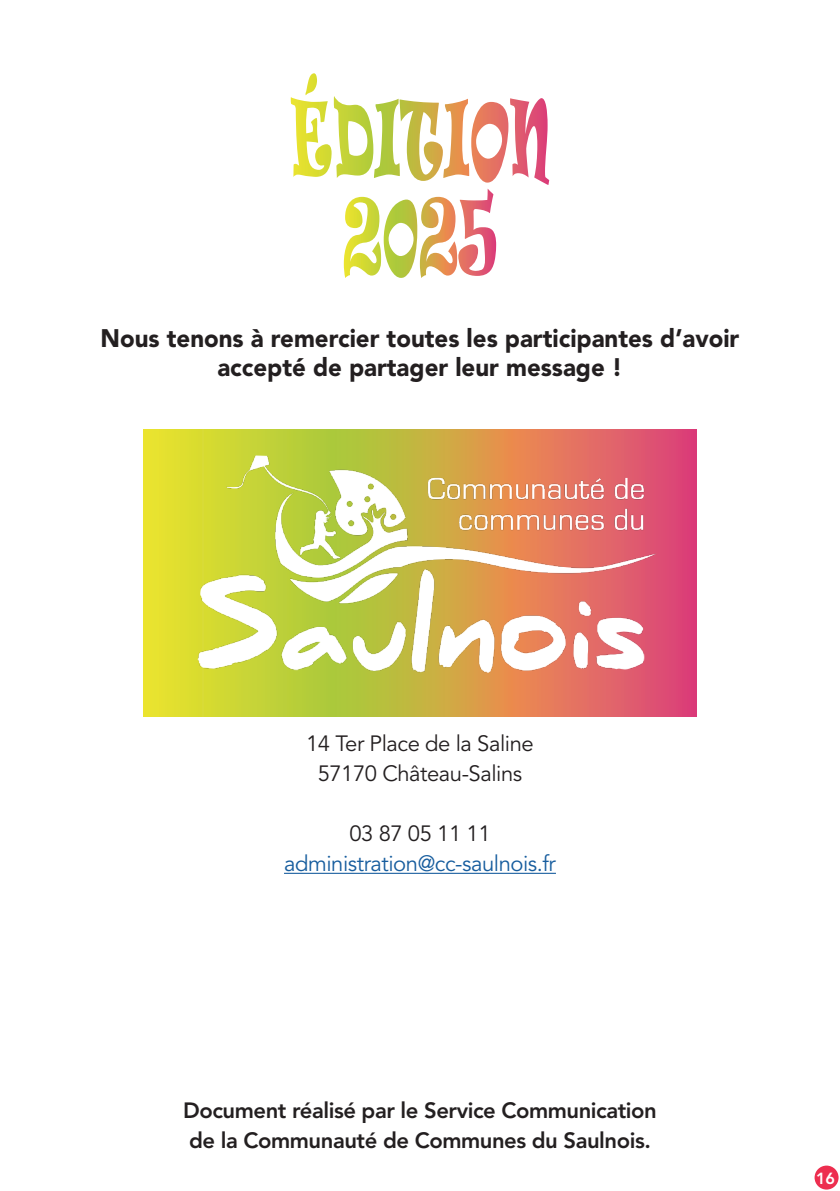
<style>
.page{position:relative;width:840px;height:1191px;background:#fff}
.page>*{position:absolute;margin:0;border:0;box-sizing:border-box;transform-origin:0 0}
.t1{font:900 25.2px "Avenir LT Std";color:#231f20;scale:.95 1}
.t2{font:800 22px "Avenir LT Std";letter-spacing:-.02em;color:#231f20}
.t3{font:22px "Avenir LT Std";letter-spacing:-.02em;color:#231f20}
.t4{font:22px "Avenir LT Std";letter-spacing:-.02em;color:#175d9e}
.t5{font:800 16px "Avenir LT Pro";color:#fff}
</style>
<div class="page">
<div style="left:814px;top:1165px;width:24px;height:24px;background:#ed2e4f;border-radius:50%"></div>
<svg style="left:290px;top:73px;width:246px;height:105px"></svg>
<svg style="left:345px;top:189px;width:151px;height:89px"></svg>
<svg style="left:143px;top:707px;width:553px;height:9px;background:#d1a449"></svg>
<img style="left:143px;top:430px;width:553px;height:277px">
<hr style="left:284px;top:872px;width:271px;height:2px;background:#175d9e">
<p class="t1" style="left:100px;top:323px;width:673px">Nous tenons à remercier toutes les participantes d’avoir</p>
<p class="t1" style="left:217px;top:352px;width:428px">accepté de partager leur message !</p>
<p class="t3" style="left:306px;top:731px;width:229px">14 Ter Place de la Saline</p>
<p class="t3" style="left:317px;top:761px;width:206px">57170 Château-Salins</p>
<p class="t3" style="left:349px;top:821px;width:143px">03 87 05 11 11</p>
<p class="t4" style="left:284px;top:851px;width:273px">administration@cc-saulnois.fr</p>
<p class="t2" style="left:183px;top:1097px;width:475px">Document réalisé par le Service Communication</p>
<p class="t2" style="left:189px;top:1127px;width:463px">de la Communauté de Communes du Saulnois.</p>
<p class="t5" style="left:815px;top:1168px;width:20px">16</p>
</div>
